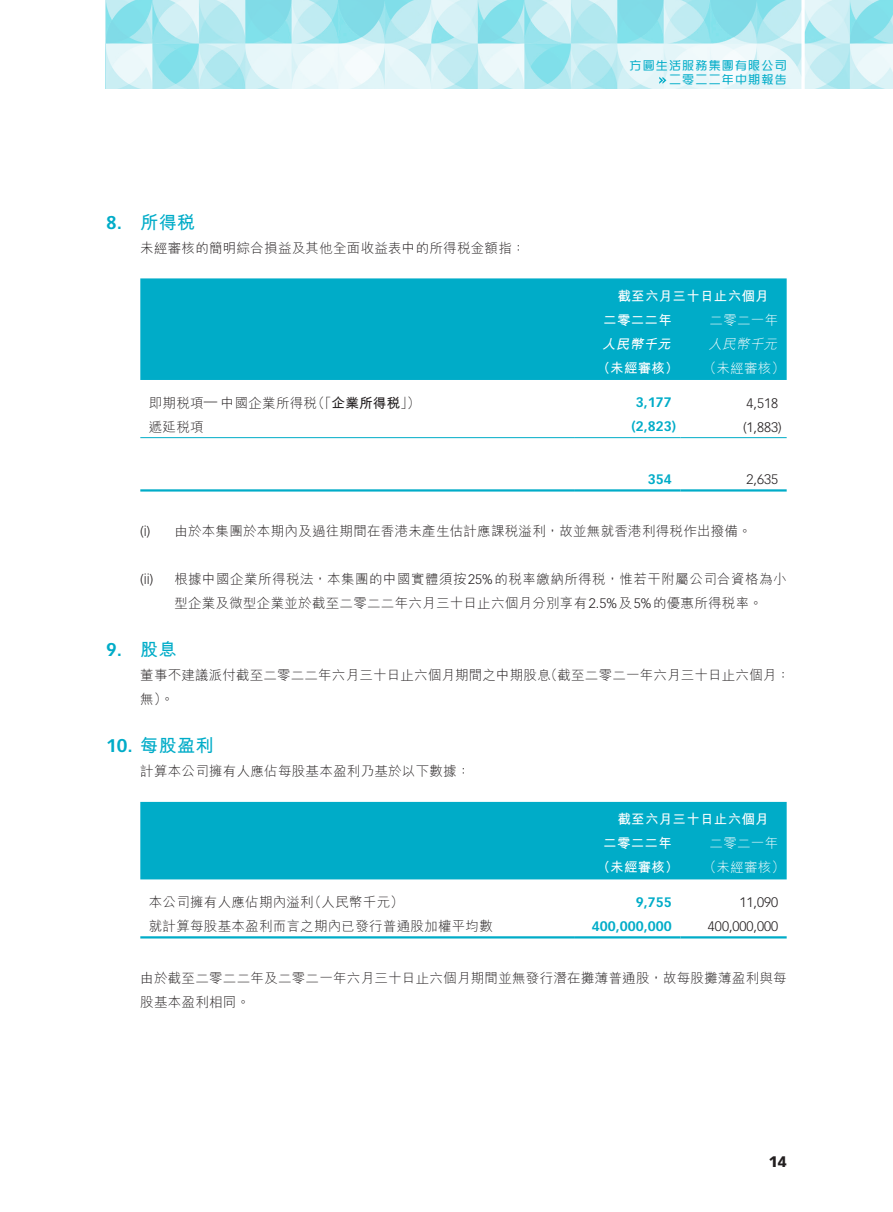
<style>
.page{position:relative;width:893px;height:1212px;background:#fff}
.page>*{position:absolute;margin:0;border:0;box-sizing:border-box;transform-origin:0 0}
.t1{font:700 18px "M Hei HK";letter-spacing:.02em;color:#00acc8}
.t2{font:700 18px "Vectora LT Std";color:#00acc8}
.t3{font:900 15px "Vectora LT Std";color:#231f20}
.t4{font:300 13.5px/24px "M Hei HK";letter-spacing:.02em;color:#231f20}
.t5{font:700 13.5px "M Hei HK";letter-spacing:.02em;color:#fff}
.t6{font:300 13.5px "Vectora LT Std";color:#231f20}
.t7{font:700 13.5px "Vectora LT Std";color:#00acc8}
.t8{font:300 13.5px "M Hei HK";letter-spacing:.02em;color:#fff}
.t9{font:700 13.5px "M Hei HK";letter-spacing:.02em;color:#231f20}
.t10{font:italic 300 13.5px "M Hei HK";color:#fff}
.t11{font:italic 700 13.5px "M Hei HK";color:#fff}
.t12{font:500 12px/13.5px "MJ Ngai HK";letter-spacing:.1em;color:#00acc8;text-align:right}
.s1{font-weight:300}
.s2{font-family:"Vectora LT Std"}
</style>
<div class="page">
<img style="left:106px;top:0;width:787px;height:89px">
<svg style="left:659px;top:77px;width:7px;height:7px"></svg>
<div style="left:140px;top:278px;width:647px;height:102px;background:#00acc8"></div>
<hr style="left:140px;top:437px;width:434px;height:1px;background:#00acc8">
<hr style="left:574px;top:437px;width:106px;height:1px;background:#00acc8">
<hr style="left:680px;top:437px;width:107px;height:1px;background:#00acc8">
<hr style="left:140px;top:489px;width:434px;height:2px;background:#00acc8">
<hr style="left:574px;top:489px;width:106px;height:2px;background:#00acc8">
<hr style="left:680px;top:489px;width:107px;height:2px;background:#00acc8">
<div style="left:140px;top:802px;width:647px;height:77px;background:#00acc8"></div>
<hr style="left:140px;top:936px;width:434px;height:2px;background:#00acc8">
<hr style="left:574px;top:936px;width:106px;height:2px;background:#00acc8">
<hr style="left:680px;top:936px;width:107px;height:2px;background:#00acc8">
<p class="t12" style="left:629px;top:59px;width:159px">方圓生活服務集團有限公司二零二二年中期報告</p>
<h1 class="t2" style="left:106px;top:211px;width:17px">8.</h1>
<h1 class="t2" style="left:106px;top:639px;width:17px">9.</h1>
<h1 class="t1" style="left:140px;top:209px;width:56px">所得稅</h1>
<p class="t4" style="left:140px;top:236px;width:387px">未經審核的簡明綜合損益及其他全面收益表中的所得稅金額指：</p>
<p class="t5" style="left:617px;top:286px;width:153px">截至六月三十日止六個月</p>
<p class="t8" style="left:710px;top:313px;width:70px">二零二一年</p>
<p class="t5" style="left:603px;top:310px;width:70px">二零二二年</p>
<p class="t11" style="left:602px;top:334px;width:74px">人民幣千元</p>
<p class="t10" style="left:708px;top:337px;width:73px">人民幣千元</p>
<p class="t5" style="left:597px;top:358px;width:83px">（未經審核）</p>
<p class="t8" style="left:703px;top:361px;width:83px">（未經審核(</p>
<p class="t9" style="left:311px;top:393px;width:111px"><span class="s1">（「</span>企業所得稅 <span class="s1">(「</span></p>
<p class="t4" style="left:221px;top:391px;width:98px">中國企業所得稅</p>
<p class="t4" style="left:149px;top:391px;width:56px">即期稅項</p>
<p class="t6" style="left:204px;top:393px;width:15px">—</p>
<p class="t7" style="left:636px;top:394px;width:37px">3,177</p>
<p class="t6" style="left:747px;top:395px;width:33px">4,518</p>
<p class="t4" style="left:149px;top:415px;width:56px">遞延稅項</p>
<p class="t7" style="left:632px;top:418px;width:46px">)2,823(</p>
<p class="t6" style="left:743px;top:419px;width:40px">)1,883(</p>
<p class="t7" style="left:648px;top:471px;width:25px">354</p>
<p class="t6" style="left:747px;top:472px;width:33px">2,635</p>
<p class="t6" style="left:140px;top:523px;width:12px">) i(</p>
<p class="t6" style="left:140px;top:571px;width:15px">i i( )</p>
<p class="t4" style="left:174px;top:519px;width:579px">由於本集團於本期內及過往期間在香港未產生估計應課稅溢利，故並無就香港利得稅作出撥備。</p>
<p class="t4" style="left:174px;top:567px;width:614px">根據中國企業所得稅法，本集團的中國實體須按<span class="s2">25%</span>的稅率繳納所得稅，惟若干附屬公司合資格為小</p>
<p class="t4" style="left:174px;top:591px;width:590px">型企業及微型企業並於截至二零二二年六月三十日止六個月分別享有<span class="s2">2.5%</span>及<span class="s2">5%</span>的優惠所得稅率。</p>
<h1 class="t1" style="left:140px;top:636px;width:38px">股息</h1>
<p class="t4" style="left:140px;top:663px;width:412px">董事不建議派付截至二零二二年六月三十日止六個月期間之中期股息無。(</p>
<h1 class="t1" style="left:106px;top:732px;width:109px"><span class="s2">10.</span> 每股盈利</h1>
<p class="t4" style="left:140px;top:759px;width:331px">計算本公司擁有人應佔每股基本盈利乃基於以下數據：</p>
<p class="t4" style="left:544px;top:663px;width:247px">（截至二零二一年六月三十日止六個月：</p>
<p class="t5" style="left:617px;top:809px;width:153px">截至六月三十日止六個月</p>
<p class="t8" style="left:710px;top:836px;width:70px">二零二一年</p>
<p class="t5" style="left:603px;top:833px;width:70px">二零二二年</p>
<p class="t4" style="left:149px;top:890px;width:166px">本公司擁有人應佔期內溢利</p>
<p class="t4" style="left:308px;top:890px;width:97px">（人民幣千元(</p>
<p class="t5" style="left:597px;top:857px;width:83px">（未經審核）</p>
<p class="t7" style="left:636px;top:894px;width:37px">9,755</p>
<p class="t8" style="left:703px;top:860px;width:83px">（未經審核(</p>
<p class="t6" style="left:739px;top:895px;width:40px">11,090</p>
<p class="t4" style="left:149px;top:914px;width:345px">就計算每股基本盈利而言之期內已發行普通股加權平均數</p>
<p class="t4" style="left:140px;top:966px;width:648px">由於截至二零二二年及二零二一年六月三十日止六個月期間並無發行潛在攤薄普通股，故每股攤薄盈利與每股基本盈利相同。</p>
<p class="t7" style="left:592px;top:918px;width:81px">400,000,000</p>
<p class="t6" style="left:708px;top:919px;width:72px">400,000,000</p>
<p class="t3" style="left:769px;top:1152px;width:19px">14</p>
</div>
